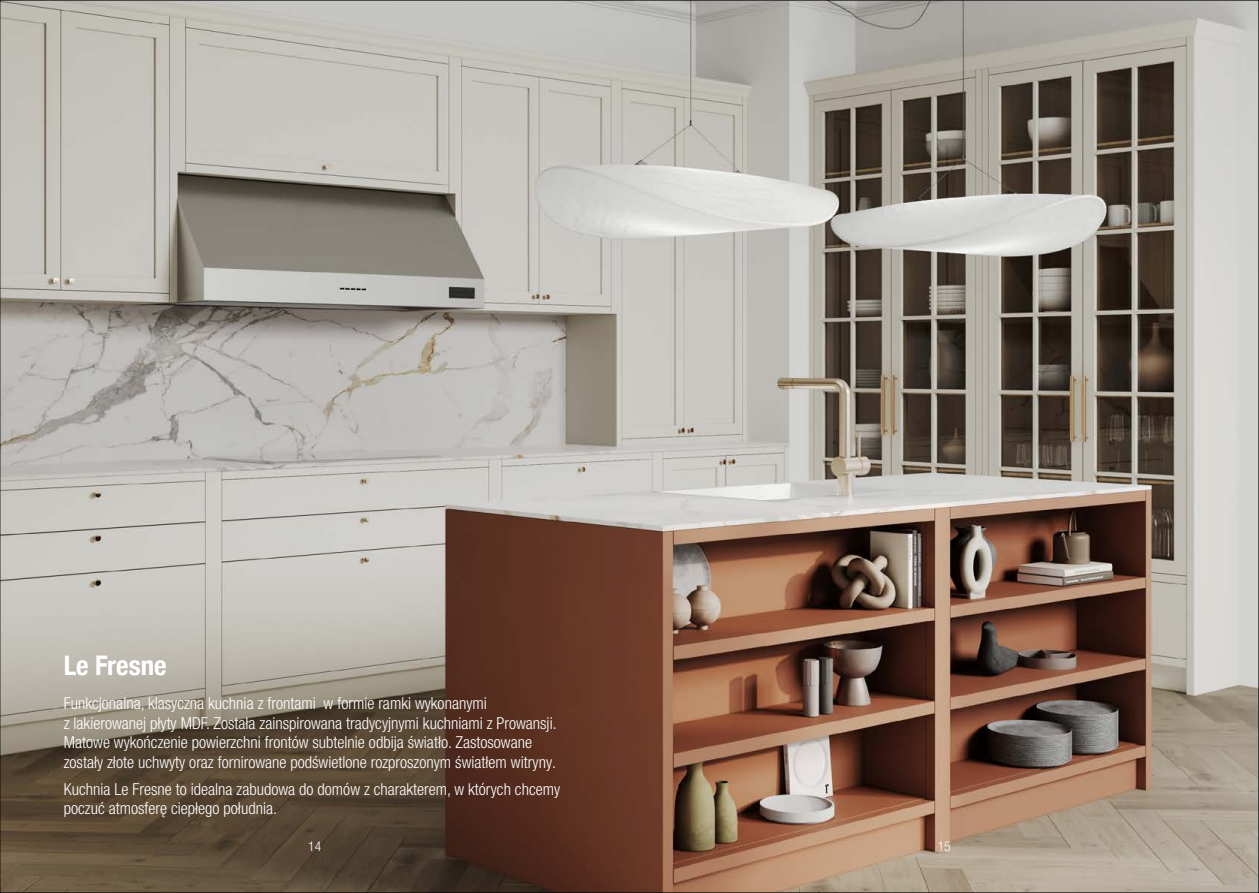
<style>
.page{position:relative;width:1259px;height:893px;background:#fff}
.page>*{position:absolute;margin:0;border:0;box-sizing:border-box;transform-origin:0 0}
.t1{font:700 condensed 27px "Helvetica Neue";color:#fff}
.t2{font:300 condensed 16.5px/19.5px "Helvetica Neue LT Pro";color:#fff}
.t3{font:300 condensed 13.5px "Helvetica Neue LT Pro";color:#fff}
</style>
<div class="page">
<img style="left:2px;top:2px;width:1255px;height:889px">
<h1 class="t1" style="left:64px;top:643px;width:104px">Le Fresne</h1>
<p class="t2" style="left:64px;top:694px;width:494px">Funkcjonalna, klasyczna kuchnia z frontami w formie ramki wykonanymi<br>z lakierowanej płyty MDF. Została zainspirowana tradycyjnymi kuchniami z Prowansji.<br>Matowe wykończenie powierzchni frontów subtelnie odbija światło. Zastosowane zostały złote uchwyty oraz fornirowane podświetlone rozproszonym światłem witryny.</p>
<p class="t2" style="left:64px;top:779px;width:498px">Kuchnia Le Fresne to idealna zabudowa do domów z charakterem, w których chcemy poczuć atmosferę ciepłego południa.</p>
<p class="t3" style="left:308px;top:838px;width:14px">14</p>
<p class="t3" style="left:937px;top:838px;width:14px">15</p>
</div>
